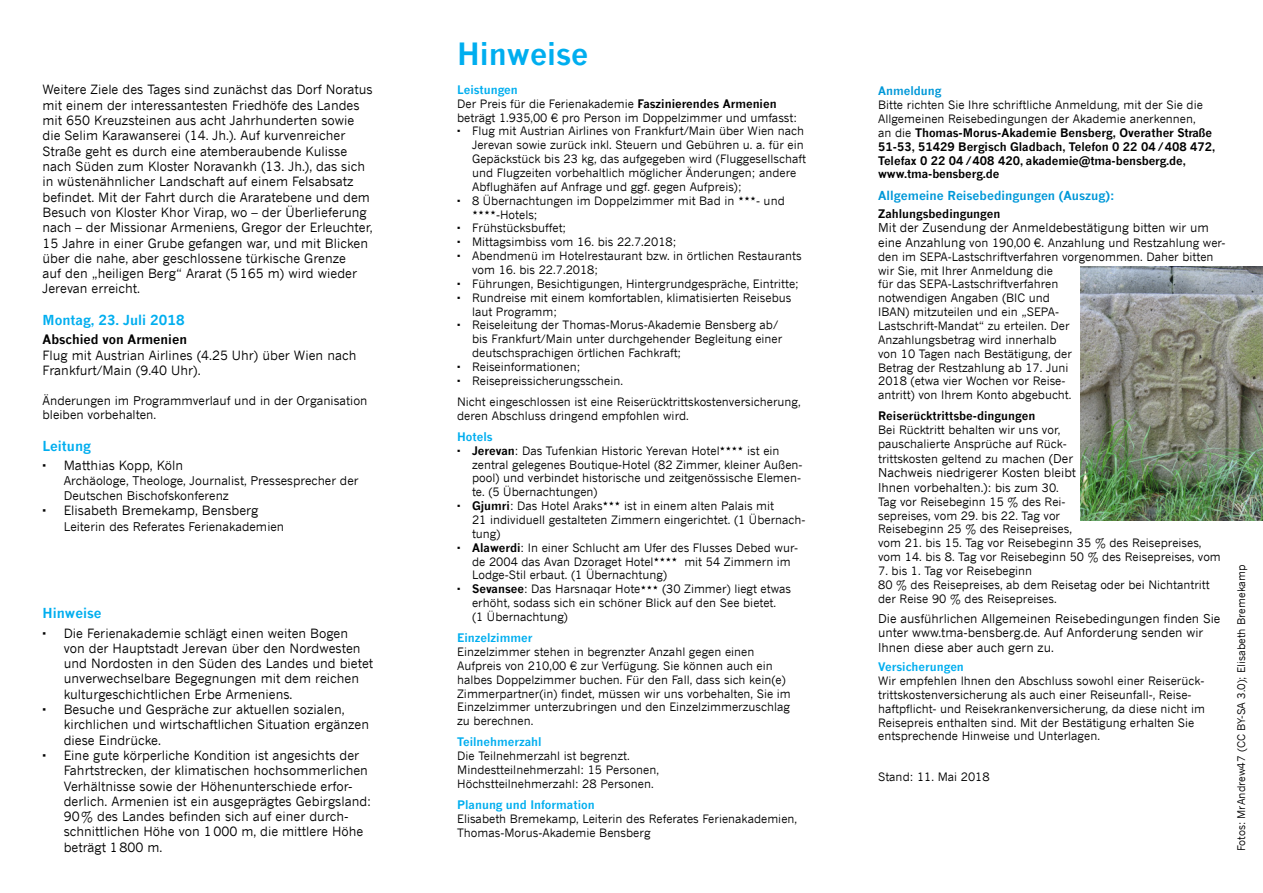
<style>
.page{position:relative;width:1263px;height:893px;background:#fff}
.page>*{position:absolute;margin:0;border:0;box-sizing:border-box;transform-origin:0 0}
.t1{font:700 30px "News Gothic";color:#00aeef}
.t2{font:700 13.5px "News Gothic";color:#00aeef}
.t3{font:12.75px/15.3px "News Gothic";color:#000}
.t4{font:700 12.75px "News Gothic";color:#000}
.t5{font:12.15px/14.5px "News Gothic";color:#000}
.t6{font:700 12.15px "News Gothic";color:#0098d8}
.t7{font:12px/14.4px "News Gothic";color:#000}
.t8{font:11.55px/13.8px "News Gothic";color:#000}
.t9{font:700 11.55px/13.8px "News Gothic";color:#000}
.t10{font:700 11.55px "News Gothic";color:#00aeef}
.t11{font:700 11.55px "News Gothic";color:#0098d8}
.t12{font:10.5px "News Gothic";color:#000}
.s1{font-weight:700}
.s2{font-weight:700;color:#00aeef}
.s3{font-weight:400}
.s4{font-size:12.15px}
.s5{font-size:11.55px}
</style>
<div class="page">
<img style="left:1080px;top:266px;width:183px;height:254px">
<p class="t3" style="left:43px;top:82px;width:332px">Weitere Ziele des Tages sind zunächst das Dorf Noratus mit einem der interessantesten Friedhöfe des Landes mit 650 Kreuzsteinen aus acht Jahrhunderten sowie die Selim Karawanserei (14. Jh.). Auf kurvenreicher Straße geht es durch eine atemberaubende Kulisse nach Süden zum Kloster Noravankh (13. Jh.), das sich in wüstenähnlicher Landschaft auf einem Felsabsatz befindet. Mit der Fahrt durch die Araratebene und dem Besuch von Kloster Khor Virap, wo – der Überlieferung nach – der Missionar Armeniens, Gregor der Erleuchter, 15 Jahre in einer Grube gefangen war, und mit Blicken über die nahe, aber geschlossene türkische Grenze<br>auf den „heiligen Berg“ Ararat (5165 m) wird wieder Jerevan erreicht.</p>
<p class="t2" style="left:43px;top:311px;width:144px">Montag, 23. Juli 2018</p>
<p class="t4" style="left:43px;top:332px;width:146px">Abschied von Armenien</p>
<p class="t3" style="left:43px;top:347px;width:315px">Flug mit Austrian Airlines (4.25 Uhr) über Wien nach<br>Frankfurt/Main (9.40 Uhr).</p>
<p class="t7" style="left:43px;top:393px;width:326px">Änderungen im Programmverlauf und in der Organisation bleiben vorbehalten.</p>
<p class="t2" style="left:43px;top:437px;width:50px">Leitung</p>
<p class="t3" style="left:64px;top:458px;width:121px">Matthias Kopp, Köln</p>
<p class="t7" style="left:64px;top:472px;width:296px;line-height:15.3px">Archäologe, Theologe, Journalist, Pressesprecher der<br>Deutschen Bischofskonferenz</p>
<p class="t3" style="left:64px;top:503px;width:196px">Elisabeth Bremekamp, Bensberg</p>
<p class="t7" style="left:64px;top:519px;width:222px">Leiterin des Referates Ferienakademien</p>
<p class="t2" style="left:43px;top:604px;width:61px">Hinweise</p>
<p class="t3" style="left:64px;top:625px;width:311px">Die Ferienakademie schlägt einen weiten Bogen<br>von der Hauptstadt Jerevan über den Nordwesten und Nordosten in den Süden des Landes und bietet unverwechselbare Begegnungen mit dem reichen kulturgeschichtlichen Erbe Armeniens.<br>Besuche und Gespräche zur aktuellen sozialen, kirchlichen und wirtschaftlichen Situation ergänzen diese Eindrücke.<br>Eine gute körperliche Kondition ist angesichts der Fahrtstrecken, der klimatischen hochsommerlichen Verhältnisse sowie der Höhenunterschiede erfor&shy;derlich. Armenien ist ein ausgeprägtes Gebirgsland:<br>90% des Landes befinden sich auf einer durch&shy;schnittlichen Höhe von 1000 m, die mittlere Höhe beträgt 1800 m.</p>
<h1 class="t1" style="left:457px;top:35px;width:133px">Hinweise</h1>
<p class="t10" style="left:457px;top:82px;width:62px">Leistungen</p>
<p class="t8" style="left:457px;top:96px;width:321px">Der Preis für die Ferienakademie <span class="s1">Faszinierendes Armenien</span></p>
<p class="t8" style="left:457px;top:110px;width:341px">beträgt 1.935,00 € pro Person im Doppelzimmer und umfasst:</p>
<p class="t8" style="left:472px;top:124px;width:334px">Flug mit Austrian Airlines von Frankfurt/Main über Wien nach</p>
<p class="t8" style="left:472px;top:138px;width:333px">Jerevan sowie zurück inkl. Steuern und Gebühren u. a. für ein</p>
<p class="t8" style="left:472px;top:152px;width:335px">Gepäckstück bis 23 kg, das aufgegeben wird (Fluggesellschaft</p>
<p class="t8" style="left:472px;top:166px;width:326px">und Flugzeiten vorbehaltlich möglicher Änderungen; andere</p>
<p class="t8" style="left:472px;top:180px;width:271px">Abflughäfen auf Anfrage und ggf. gegen Aufpreis);</p>
<p class="t8" style="left:472px;top:193px;width:264px">8 Übernachtungen im Doppelzimmer mit Bad in</p>
<p class="t8" style="left:756px;top:193px;width:30px">- und</p>
<p class="t8" style="left:472px;top:207px;width:331px;text-indent:24px">-Hotels;<br>Frühstücksbuffet;<br>Mittagsimbiss vom 16. bis 22.7.2018;<br>Abendmenü im Hotelrestaurant bzw. in örtlichen Restaurants vom 16. bis 22.7.2018;<br>Führungen, Besichtigungen, Hintergrundgespräche, Eintritte; Rundreise mit einem komfortablen, klimatisierten Reisebus laut Programm;<br>Reiseleitung der Thomas-Morus-Akademie Bensberg ab/<br>bis Frankfurt/Main unter durchgehender Begleitung einer deutschsprachigen örtlichen Fachkraft;<br>Reiseinformationen;<br>Reisepreissicherungsschein.</p>
<p class="t8" style="left:457px;top:395px;width:345px">Nicht eingeschlossen ist eine Reiserücktrittskostenversicherung, deren Abschluss dringend empfohlen wird.</p>
<p class="t8" style="left:472px;top:430px;width:249px;text-indent:-15px"><span class="s2">Hotels<br></span><span class="s1">Jerevan</span>: Das Tufenkian Historic Yerevan Hotel</p>
<p class="t8" style="left:472px;top:443px;width:332px;text-indent:275px">ist ein zentral gelegenes Boutique-Hotel (82 Zimmer, kleiner Außen&shy;pool) und verbindet historische und zeitgenössische Elemen&shy;te. (5 Übernachtungen)<br><span class="s1">Gjumri</span>: Das Hotel Araks</p>
<p class="t8" style="left:472px;top:499px;width:335px;text-indent:152px">ist in einem alten Palais mit<br>21 individuell gestalteten Zimmern eingerichtet. (1 Übernach&shy;tung)<br><span class="s1">Alawerdi</span>: In einer Schlucht am Ufer des Flusses Debed wur&shy;de 2004 das Avan Dzoraget Hotel</p>
<p class="t8" style="left:684px;top:554px;width:108px">mit 54 Zimmern im</p>
<p class="t8" style="left:472px;top:568px;width:197px">Lodge-Stil erbaut. (1 Übernachtung)<br><span class="s1">Sevansee</span>: Das Harsnaqar Hote</p>
<p class="t8" style="left:472px;top:582px;width:320px;text-indent:190px">(30 Zimmer) liegt etwas erhöht, sodass sich ein schöner Blick auf den See bietet.<br>(1 Übernachtung)</p>
<p class="t10" style="left:457px;top:630px;width:77px">Einzelzimmer</p>
<p class="t8" style="left:457px;top:645px;width:335px">Einzelzimmer stehen in begrenzter Anzahl gegen einen Aufpreis von 210,00 € zur Verfügung. Sie können auch ein halbes Doppelzimmer buchen. Für den Fall, dass sich kein(e)<br>Zimmerpartner(in) findet, müssen wir uns vorbehalten, Sie im Einzelzimmer unterzubringen und den Einzelzimmerzuschlag zu berechnen.</p>
<p class="t10" style="left:457px;top:735px;width:86px">Teilnehmerzahl</p>
<p class="t8" style="left:457px;top:749px;width:203px">Die Teilnehmerzahl ist begrenzt.<br>Mindestteilnehmerzahl: 15 Personen,<br>Höchstteilnehmerzahl: 28 Personen.</p>
<p class="t10" style="left:457px;top:797px;width:139px">Planung und Information</p>
<p class="t8" style="left:457px;top:811px;width:341px">Elisabeth Bremekamp, Leiterin des Referates Ferienakademien,<br>Thomas-Morus-Akademie Bensberg</p>
<p class="t11" style="left:878px;top:84px;width:65px">Anmeldung</p>
<p class="t9" style="left:878px;top:98px;width:339px"><span class="s3">Bitte richten Sie Ihre schriftliche Anmeldung, mit der Sie die Allgemeinen Reisebedingungen der Akademie anerkennen,<br>an die</span> Thomas-Morus-Akademie Bensberg, Overather Straße 51-53, 51429 Bergisch Gladbach, Telefon 0 22 04 / 408 472, Telefax 0 22 04 / 408 420, akademie@tma-bensberg.de, www.tma-bensberg.de</p>
<p class="t6" style="left:878px;top:188px;width:238px">Allgemeine Reisebedingungen (Auszug):</p>
<p class="t9" style="left:878px;top:206px;width:124px">Zahlungsbedingungen</p>
<p class="t5" style="left:878px;top:220px;width:332px">Mit der Zusendung der Anmeldebestätigung bitten wir um</p>
<p class="t8" style="left:878px;top:236px;width:349px"><span class="s4">eine Anzahlung</span> von 190,00 €. Anzahlung und Restzahlung wer&shy;den im SEPA-Lastschriftverfahren vorgenommen. Daher bitten wir Sie, mit Ihrer Anmeldung die<br>für das SEPA-Lastschriftverfahren<br>notwendigen Angaben (BIC und<br>IBAN) mitzuteilen und ein „SEPA-<br>Lastschrift-Mandat“ zu erteilen. Der<br>Anzahlungsbetrag wird innerhalb<br>von 10 Tagen nach Bestätigung, der<br>Betrag der Restzahlung ab 17. Juni<br>2018 (etwa vier Wochen vor Reise-<br>antritt) von Ihrem Konto abgebucht.</p>
<p class="t9" style="left:878px;top:409px;width:159px">Reiserücktrittsbe-dingungen</p>
<p class="t8" style="left:878px;top:423px;width:197px;line-height:14.2px">Bei Rücktritt behalten wir uns vor, pauschalierte Ansprüche auf Rück&shy;trittskosten geltend zu machen <span class="s4">(Der</span></p>
<p class="t5" style="left:878px;top:465px;width:199px">Nachweis niedrigerer Kosten bleibt<br>Ihnen vorbehalten.)<span class="s5">: bis zum 30.</span></p>
<p class="t8" style="left:878px;top:494px;width:344px">Tag vor Reisebeginn 15 % des Rei-<br>sepreises, vom 29. bis 22. Tag vor<br>Reisebeginn 25 % des Reisepreises,<br>vom 21. bis 15. Tag vor Reisebeginn 35 % des Reisepreises, vom 14. bis 8. Tag vor Reisebeginn 50 % des Reisepreises, vom</p>
<p class="t8" style="left:878px;top:564px;width:333px">7. bis 1. Tag vor Reisebeginn<br>80 % des Reisepreises, ab dem Reisetag oder bei Nichtantritt der Reise 90 % des Reisepreises.</p>
<p class="t5" style="left:878px;top:611px;width:344px">Die ausführlichen Allgemeinen Reisebedingungen finden Sie unter www.tma-bensberg.de. Auf Anforderung senden wir<br>Ihnen diese aber auch gern zu.</p>
<p class="t10" style="left:878px;top:660px;width:87px">Versicherungen</p>
<p class="t8" style="left:878px;top:674px;width:328px">Wir empfehlen Ihnen den Abschluss sowohl einer Reiserück&shy;trittskostenversicherung als auch einer Reiseunfall-, Reise&shy;haftpflicht- und Reisekrankenversicherung, da diese nicht im Reisepreis enthalten sind. Mit der Bestätigung erhalten Sie entsprechende Hinweise und Unterlagen.</p>
<p class="t8" style="left:878px;top:770px;width:113px">Stand: 11. Mai 2018</p>
<p class="t12" style="left:1235px;top:851px;width:288px;rotate:-90deg">Fotos: MrAndrew47 (CC BY-SA 3.0); Elisabeth Bremekamp</p>
</div>
